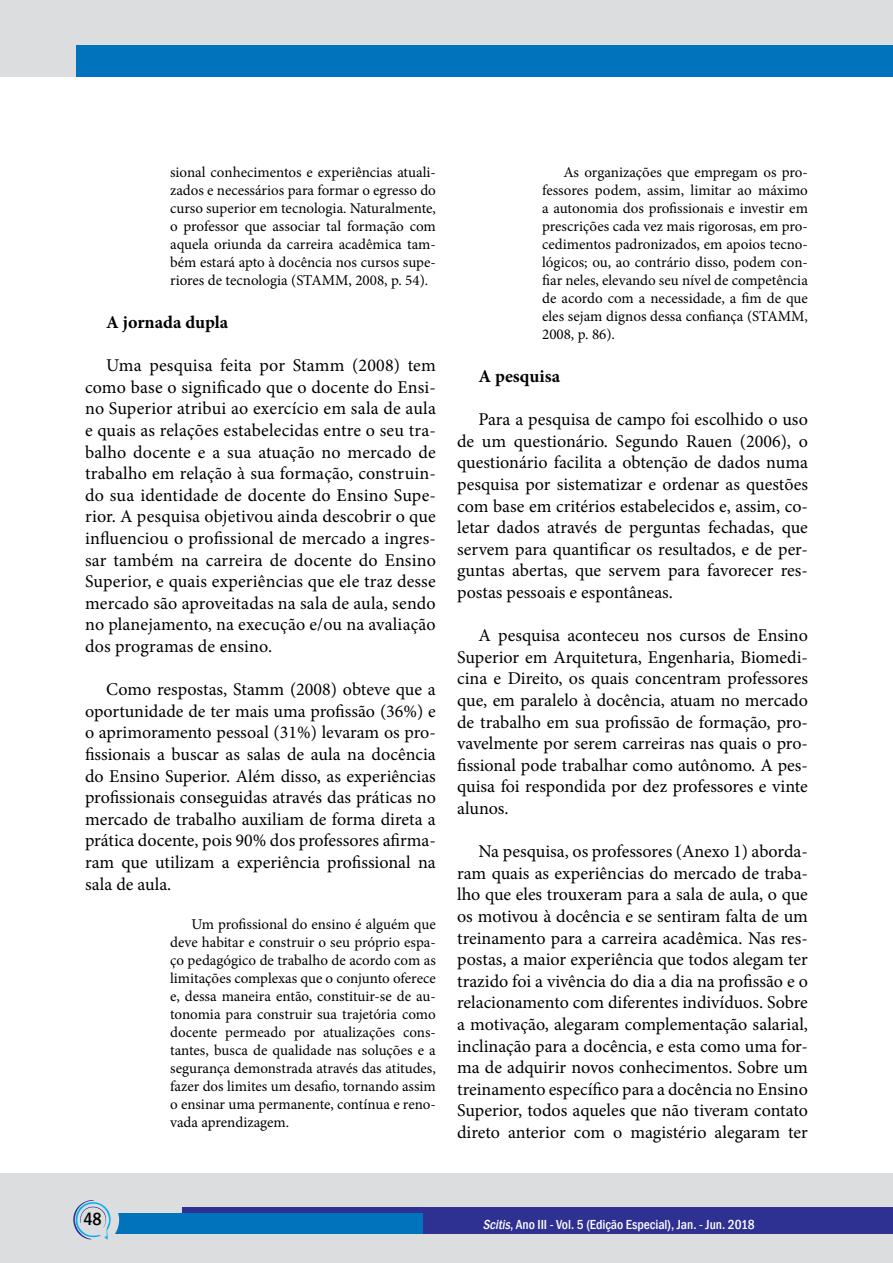
<style>
.page{position:relative;width:893px;height:1263px;background:#fff}
.page>*{position:absolute;margin:0;border:0;box-sizing:border-box;transform-origin:0 0}
.t1{font:18px/21.6px "Minion Pro";color:#000;text-align:justify}
.t2{font:700 18px "Minion Pro";color:#000}
.t3{font:500 condensed 18px "Franklin Gothic";color:#000}
.t4{font:15px/18px "Minion Pro";color:#000;text-align:justify}
.t5{font:500 condensed 13.5px "Franklin Gothic";color:#fff}
.s1{font-style:italic}
</style>
<div class="page">
<div style="left:0;top:0;width:893px;height:77px;background:#dcddde"></div>
<div style="left:77px;top:45px;width:816px;height:32px;background:#0073bc"></div>
<div style="left:0;top:1174px;width:893px;height:89px;background:#dcddde"></div>
<div style="left:182px;top:1208px;width:711px;height:26px;background:#2e3092"></div>
<div style="left:115px;top:1214px;width:308px;height:20px;background:#0073bc"></div>
<svg style="left:73px;top:1200px;width:46px;height:40px"></svg>
<p class="t4" style="left:170px;top:163px;width:267px">sional conhecimentos e experiências atuali&shy;zados e necessários para formar o egresso do curso superior em tecnologia. Naturalmente, o professor que associar tal formação com aquela oriunda da carreira acadêmica tam&shy;bém estará apto à docência nos cursos supe&shy;riores de tecnologia (STAMM, 2008, p. 54).</p>
<p class="t2" style="left:106px;top:310px;width:124px">A jornada dupla</p>
<p class="t1" style="left:85px;top:355px;width:352px;text-indent:21px">Uma pesquisa feita por Stamm (2008) tem como base o significado que o docente do Ensi&shy;no Superior atribui ao exercício em sala de aula e quais as relações estabelecidas entre o seu tra&shy;balho docente e a sua atuação no mercado de trabalho em relação à sua formação, construin&shy;do sua identidade de docente do Ensino Supe&shy;rior. A pesquisa objetivou ainda descobrir o que influenciou o profissional de mercado a ingres&shy;sar também na carreira de docente do Ensino Superior, e quais experiências que ele traz desse mercado são aproveitadas na sala de aula, sendo no planejamento, na execução e/ou na avaliação dos programas de ensino.</p>
<p class="t1" style="left:85px;top:679px;width:352px;text-indent:21px">Como respostas, Stamm (2008) obteve que a oportunidade de ter mais uma profissão (36%) e o aprimoramento pessoal (31%) levaram os pro&shy;fissionais a buscar as salas de aula na docência do Ensino Superior. Além disso, as experiências profissionais conseguidas através das práticas no mercado de trabalho auxiliam de forma direta a prática docente, pois 90% dos professores afirma&shy;ram que utilizam a experiência profissional na sala de aula.</p>
<p class="t4" style="left:170px;top:915px;width:267px;text-indent:21px">Um profissional do ensino é alguém que deve habitar e construir o seu próprio espa&shy;ço pedagógico de trabalho de acordo com as limitações complexas que o conjunto oferece e, dessa maneira então, constituir-se de au&shy;tonomia para construir sua trajetória como docente permeado por atualizações cons&shy;tantes, busca de qualidade nas soluções e a segurança demonstrada através das atitudes, fazer dos limites um desafio, tornando assim o ensinar uma permanente, contínua e reno&shy;vada aprendizagem.</p>
<p class="t4" style="left:542px;top:163px;width:267px;text-indent:21px">As organizações que empregam os pro&shy;fessores podem, assim, limitar ao máximo a autonomia dos profissionais e investir em prescrições cada vez mais rigorosas, em pro&shy;cedimentos padronizados, em apoios tecno&shy;lógicos; ou, ao contrário disso, podem con&shy;fiar neles, elevando seu nível de competência de acordo com a necessidade, a fim de que eles sejam dignos dessa confiança (STAMM, 2008, p. 86).</p>
<p class="t2" style="left:478px;top:364px;width:83px">A pesquisa</p>
<p class="t1" style="left:457px;top:409px;width:352px;text-indent:21px">Para a pesquisa de campo foi escolhido o uso de um questionário. Segundo Rauen (2006), o questionário facilita a obtenção de dados numa pesquisa por sistematizar e ordenar as questões com base em critérios estabelecidos e, assim, co&shy;letar dados através de perguntas fechadas, que servem para quantificar os resultados, e de per&shy;guntas abertas, que servem para favorecer res&shy;postas pessoais e espontâneas.</p>
<p class="t1" style="left:457px;top:625px;width:352px;text-indent:21px">A pesquisa aconteceu nos cursos de Ensino Superior em Arquitetura, Engenharia, Biomedi&shy;cina e Direito, os quais concentram professores que, em paralelo à docência, atuam no mercado de trabalho em sua profissão de formação, pro&shy;vavelmente por serem carreiras nas quais o pro&shy;fissional pode trabalhar como autônomo. A pes&shy;quisa foi respondida por dez professores e vinte alunos.</p>
<p class="t1" style="left:457px;top:841px;width:352px;text-indent:21px">Na pesquisa, os professores (Anexo 1) aborda&shy;ram quais as experiências do mercado de traba&shy;lho que eles trouxeram para a sala de aula, o que os motivou à docência e se sentiram falta de um treinamento para a carreira acadêmica. Nas res&shy;postas, a maior experiência que todos alegam ter trazido foi a vivência do dia a dia na profissão e o relacionamento com diferentes indivíduos. Sobre a motivação, alegaram complementação salarial, inclinação para a docência, e esta como uma for&shy;ma de adquirir novos conhecimentos. Sobre um treinamento específico para a docência no Ensino Superior, todos aqueles que não tiveram contato direto anterior com o magistério alegaram ter</p>
<p class="t3" style="left:83px;top:1207px;width:20px">48</p>
<p class="t5" style="left:483px;top:1215px;width:273px"><span class="s1">Scitis</span>, Ano III - Vol. 5 (Edição Especial), Jan. - Jun. 2018</p>
</div>
